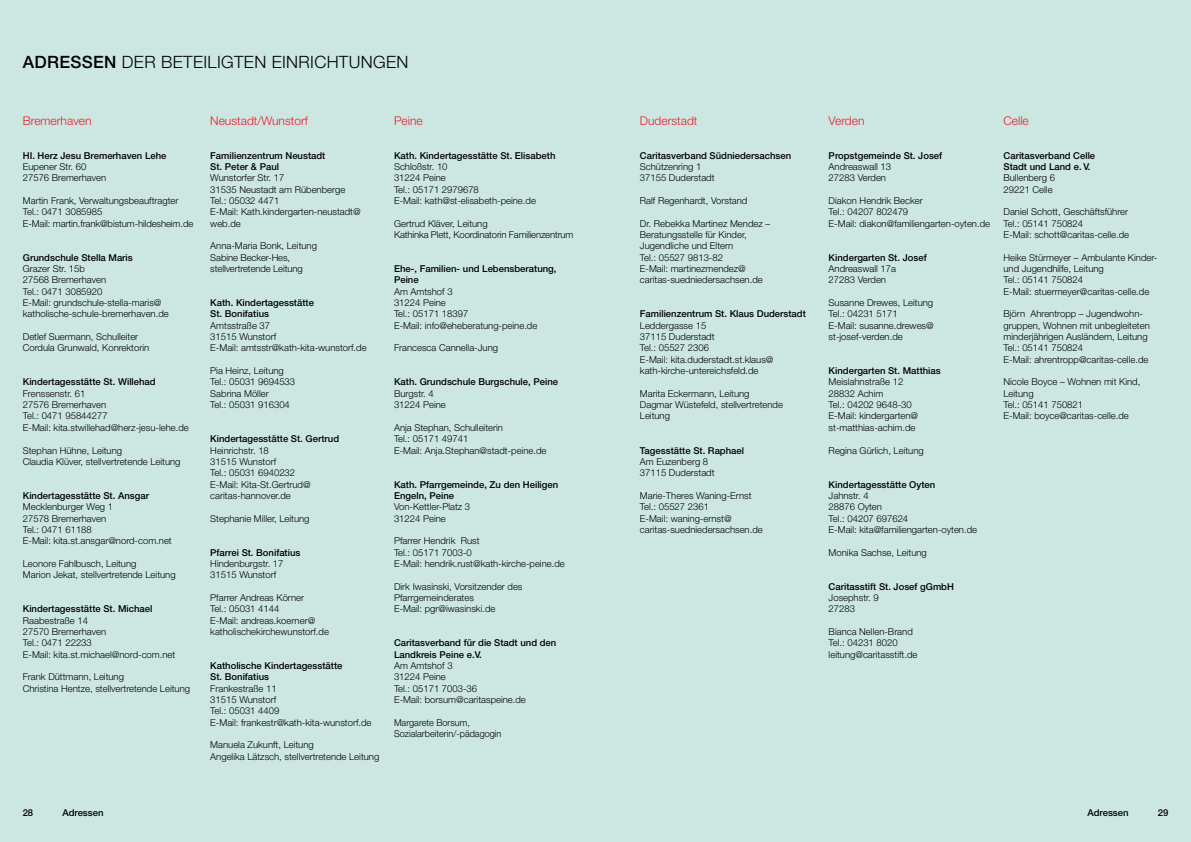
<style>
.page{position:relative;width:1191px;height:842px;background:#cce7e2}
.page>*{position:absolute;margin:0;border:0;box-sizing:border-box;transform-origin:0 0}
.t1{font:300 17px "Helvetica Neue";letter-spacing:.02em;color:#000}
.t2{font:500 17px "Helvetica Neue";color:#000}
.t3{font:300 12px "Helvetica Neue";color:#ed1c29}
.t4{font:300 9.5px/11.3px "Helvetica Neue";color:#000}
.t5{font:500 9.5px/11.3px "Helvetica Neue";color:#000}
.t6{font:300 9.5px/11.3px "Helvetica Neue";color:#000;scale:.96 1}
.s1{font-weight:500}
</style>
<div class="page">
<h1 class="t2" style="left:23px;top:52px;width:49px">Adresse</h1>
<h1 class="t1" style="left:104px;top:52px;width:306px"><span class="s1">n</span> der beteiligten Einrichtungen</h1>
<p class="t3" style="left:23px;top:113px;width:70px">Bremerhaven</p>
<p class="t5" style="left:23px;top:150px;width:145px">HI. Herz Jesu Bremerhaven Lehe</p>
<p class="t4" style="left:23px;top:161px;width:85px">Eupener Str. 60<br>27576 Bremerhaven</p>
<p class="t4" style="left:23px;top:195px;width:172px">Martin Frank, Verwaltungsbeauftragter<br>Tel.: 0471 3085985<br>E-Mail: martin.frank@bistum-hildesheim.de</p>
<p class="t5" style="left:23px;top:252px;width:111px">Grundschule Stella Maris</p>
<p class="t4" style="left:23px;top:263px;width:147px">Grazer Str. 15b<br>27568 Bremerhaven<br>Tel.: 0471 3085920<br>E-Mail: grundschule-stella-maris@ katholische-schule-bremerhaven.de</p>
<p class="t4" style="left:23px;top:331px;width:128px">Detlef Suermann, Schulleiter<br>Cordula Grunwald, Konrektorin</p>
<p class="t5" style="left:23px;top:376px;width:134px">Kindertagesstätte St. Willehad</p>
<p class="t4" style="left:23px;top:388px;width:167px">Frenssenstr. 61<br>27576 Bremerhaven<br>Tel.: 0471 95844277<br>E-Mail: kita.stwillehad@herz-jesu-lehe.de</p>
<p class="t4" style="left:23px;top:444px;width:159px">Stephan Hühne, Leitung<br>Claudia Klüver, stellvertretende Leitung</p>
<p class="t5" style="left:23px;top:490px;width:128px">Kindertagesstätte St. Ansgar</p>
<p class="t4" style="left:23px;top:501px;width:150px">Mecklenburger Weg 1<br>27578 Bremerhaven<br>Tel.: 0471 61188<br>E-Mail: kita.st.ansgar@nord-com.net</p>
<p class="t4" style="left:23px;top:558px;width:154px">Leonore Fahlbusch, Leitung<br>Marion Jekat, stellvertretende Leitung</p>
<p class="t5" style="left:23px;top:603px;width:131px">Kindertagesstätte St. Michael</p>
<p class="t4" style="left:23px;top:614px;width:154px">Raabestraße 14<br>27570 Bremerhaven<br>Tel.: 0471 22233<br>E-Mail: kita.st.michael@nord-com.net</p>
<p class="t4" style="left:23px;top:671px;width:169px">Frank Düttmann, Leitung<br>Christina Hentze, stellvertretende Leitung</p>
<p class="t3" style="left:210px;top:113px;width:99px">Neustadt/Wunstorf</p>
<p class="t5" style="left:210px;top:150px;width:117px">Familienzentrum Neustadt<br>St. Peter &amp; Paul</p>
<p class="t4" style="left:210px;top:172px;width:152px">Wunstorfer Str. 17<br>31535 Neustadt am Rübenberge<br>Tel.: 05032 4471<br>E-Mail: Kath.kindergarten-neustadt@ web.de</p>
<p class="t4" style="left:210px;top:240px;width:108px">Anna-Maria Bonk, Leitung<br>Sabine Becker-Hes, stellvertretende Leitung</p>
<p class="t5" style="left:210px;top:297px;width:105px">Kath. Kindertagesstätte<br>St. Bonifatius</p>
<p class="t4" style="left:210px;top:320px;width:158px">Amtsstraße 37<br>31515 Wunstorf<br>E-Mail: amtsstr@kath-kita-wunstorf.de</p>
<p class="t4" style="left:210px;top:365px;width:86px">Pia Heinz, Leitung<br>Tel.: 05031 9694533<br>Sabrina Möller<br>Tel.: 05031 916304</p>
<p class="t5" style="left:210px;top:433px;width:130px">Kindertagesstätte St. Gertrud</p>
<p class="t4" style="left:210px;top:444px;width:102px">Heinrichstr. 18<br>31515 Wunstorf<br>Tel.: 05031 6940232<br>E-Mail: Kita-St.Gertrud@ caritas-hannover.de</p>
<p class="t4" style="left:210px;top:512px;width:101px">Stephanie Miller, Leitung</p>
<p class="t5" style="left:210px;top:546px;width:92px">Pfarrei St. Bonifatius</p>
<p class="t4" style="left:210px;top:558px;width:75px">Hindenburgstr. 17<br>31515 Wunstorf</p>
<p class="t4" style="left:210px;top:592px;width:120px">Pfarrer Andreas Körner<br>Tel.: 05031 4144<br>E-Mail: andreas.koerner@ katholischekirchewunstorf.de</p>
<p class="t5" style="left:210px;top:660px;width:134px">Katholische Kindertagesstätte<br>St. Bonifatius</p>
<p class="t4" style="left:210px;top:682px;width:163px">Frankestraße 11<br>31515 Wunstorf<br>Tel.: 05031 4409<br>E-Mail: frankestr@kath-kita-wunstorf.de</p>
<p class="t4" style="left:210px;top:739px;width:170px">Manuela Zukunft, Leitung<br>Angelika Lätzsch, stellvertretende Leitung</p>
<p class="t3" style="left:394px;top:113px;width:30px">Peine</p>
<p class="t5" style="left:394px;top:150px;width:163px">Kath. Kindertagesstätte St. Elisabeth</p>
<p class="t4" style="left:394px;top:161px;width:143px">Schloßstr. 10<br>31224 Peine<br>Tel.: 05171 2979678<br>E-Mail: kath@st-elisabeth-peine.de</p>
<p class="t4" style="left:394px;top:218px;width:181px">Gertrud Kläver, Leitung<br>Kathinka Plett, Koordinatorin Familienzentrum</p>
<p class="t5" style="left:394px;top:263px;width:164px">Ehe-, Familien- und Lebensberatung,<br>Peine</p>
<p class="t4" style="left:394px;top:286px;width:145px">Am Amtshof 3<br>31224 Peine<br>Tel.: 05171 18397<br>E-Mail: info@eheberatung-peine.de</p>
<p class="t4" style="left:394px;top:342px;width:106px">Francesca Cannella-Jung</p>
<p class="t5" style="left:394px;top:376px;width:166px">Kath. Grundschule Burgschule, Peine</p>
<p class="t4" style="left:394px;top:388px;width:53px">Burgstr. 4<br>31224 Peine</p>
<p class="t4" style="left:394px;top:422px;width:154px">Anja Stephan, Schulleiterin<br>Tel.: 05171 49741<br>E-Mail: Anja.Stephan@stadt-peine.de</p>
<p class="t5" style="left:394px;top:478px;width:166px">Kath. Pfarrgemeinde, Zu den Heiligen<br>Engeln, Peine</p>
<p class="t4" style="left:394px;top:501px;width:78px">Von-Kettler-Platz 3<br>31224 Peine</p>
<p class="t4" style="left:394px;top:535px;width:172px">Pfarrer Hendrik Rust<br>Tel.: 05171 7003-0<br>E-Mail: hendrik.rust@kath-kirche-peine.de</p>
<p class="t4" style="left:394px;top:580px;width:130px">Dirk Iwasinski, Vorsitzender des<br>Pfarrgemeinderates<br>E-Mail: pgr@iwasinski.de</p>
<p class="t5" style="left:394px;top:637px;width:164px">Caritasverband für die Stadt und den<br>Landkreis Peine e.V.</p>
<p class="t4" style="left:394px;top:660px;width:133px">Am Amtshof 3<br>31224 Peine<br>Tel.: 05171 7003-36<br>E-Mail: borsum@caritaspeine.de</p>
<p class="t6" style="left:394px;top:716px;width:113px">Margarete Borsum,<br>Sozialarbeiterin/-pädagogin</p>
<p class="t3" style="left:640px;top:113px;width:59px">Duderstadt</p>
<p class="t5" style="left:640px;top:150px;width:153px">Caritasverband Südniedersachsen</p>
<p class="t4" style="left:640px;top:161px;width:76px">Schützenring 1<br>37155 Duderstadt</p>
<p class="t4" style="left:640px;top:195px;width:109px">Ralf Regenhardt, Vorstand</p>
<p class="t4" style="left:640px;top:218px;width:132px">Dr. Rebekka Martinez Mendez –<br>Beratungsstelle für Kinder,<br>Jugendliche und Eltern<br>Tel.: 05527 9813-82<br>E-Mail: martinezmendez@ caritas-suedniedersachsen.de</p>
<p class="t5" style="left:640px;top:308px;width:167px">Familienzentrum St. Klaus Duderstadt</p>
<p class="t4" style="left:640px;top:320px;width:135px">Leddergasse 15<br>37115 Duderstadt<br>Tel.: 05527 2306<br>E-Mail: kita.duderstadt.st.klaus@ kath-kirche-untereichsfeld.de</p>
<p class="t4" style="left:640px;top:388px;width:145px">Marita Eckermann, Leitung<br>Dagmar Wüstefeld, stellvertretende<br>Leitung</p>
<p class="t5" style="left:640px;top:444px;width:106px">Tagesstätte St. Raphael</p>
<p class="t4" style="left:640px;top:456px;width:76px">Am Euzenberg 8<br>37115 Duderstadt</p>
<p class="t4" style="left:640px;top:490px;width:124px">Marie-Theres Waning-Ernst<br>Tel.: 05527 2361<br>E-Mail: waning-ernst@ caritas-suedniedersachsen.de</p>
<p class="t3" style="left:828px;top:113px;width:37px">Verden</p>
<p class="t5" style="left:828px;top:150px;width:115px">Propstgemeinde St. Josef</p>
<p class="t4" style="left:828px;top:161px;width:64px">Andreaswall 13<br>27283 Verden</p>
<p class="t4" style="left:828px;top:195px;width:163px">Diakon Hendrik Becker<br>Tel.: 04207 802479<br>E-Mail: diakon@familiengarten-oyten.de</p>
<p class="t5" style="left:828px;top:252px;width:100px">Kindergarten St. Josef</p>
<p class="t4" style="left:828px;top:263px;width:69px">Andreaswall 17a<br>27283 Verden</p>
<p class="t4" style="left:828px;top:297px;width:107px">Susanne Drewes, Leitung<br>Tel.: 04231 5171<br>E-Mail: susanne.drewes@ st-josef-verden.de</p>
<p class="t5" style="left:828px;top:365px;width:114px">Kindergarten St. Matthias</p>
<p class="t4" style="left:828px;top:376px;width:91px">Meislahnstraße 12<br>28832 Achim<br>Tel.: 04202 9648-30<br>E-Mail: kindergarten@ st-matthias-achim.de</p>
<p class="t4" style="left:828px;top:444px;width:97px">Regina Gürlich, Leitung</p>
<p class="t5" style="left:828px;top:478px;width:108px">Kindertagesstätte Oyten</p>
<p class="t4" style="left:828px;top:490px;width:150px">Jahnstr. 4<br>28876 Oyten<br>Tel.: 04207 697624<br>E-Mail: kita@familiengarten-oyten.de</p>
<p class="t4" style="left:828px;top:546px;width:100px">Monika Sachse, Leitung</p>
<p class="t5" style="left:828px;top:580px;width:125px">Caritasstift St. Josef gGmbH</p>
<p class="t4" style="left:828px;top:592px;width:52px">Josephstr. 9<br>27283</p>
<p class="t4" style="left:828px;top:626px;width:90px">Bianca Nellen-Brand<br>Tel.: 04231 8020 leitung@caritasstift.de</p>
<p class="t3" style="left:1003px;top:113px;width:27px">Celle</p>
<p class="t5" style="left:1003px;top:150px;width:93px">Caritasverband Celle<br>Stadt und Land e. V.</p>
<p class="t4" style="left:1003px;top:172px;width:53px">Bullenberg 6<br>29221 Celle</p>
<p class="t4" style="left:1003px;top:206px;width:127px">Daniel Schott, Geschäftsführer<br>Tel.: 05141 750824<br>E-Mail: schott@caritas-celle.de</p>
<p class="t4" style="left:1003px;top:252px;width:155px">Heike Stürmeyer – Ambulante Kinder&shy;und Jugendhilfe, Leitung<br>Tel.: 05141 750824<br>E-Mail: stuermeyer@caritas-celle.de</p>
<p class="t4" style="left:1003px;top:308px;width:148px">Björn Ahrentropp – Jugendwohn&shy;gruppen, Wohnen mit unbegleiteten minderjährigen Ausländern, Leitung<br>Tel.: 05141 750824<br>E-Mail: ahrentropp@caritas-celle.de</p>
<p class="t4" style="left:1003px;top:376px;width:138px">Nicole Boyce – Wohnen mit Kind,<br>Leitung<br>Tel.: 05141 750821<br>E-Mail: boyce@caritas-celle.de</p>
<p class="t5" style="left:23px;top:807px;width:12px">28</p>
<p class="t5" style="left:62px;top:807px;width:43px">Adressen</p>
<p class="t5" style="left:1087px;top:807px;width:43px">Adressen</p>
<p class="t5" style="left:1157px;top:807px;width:12px">29</p>
</div>
